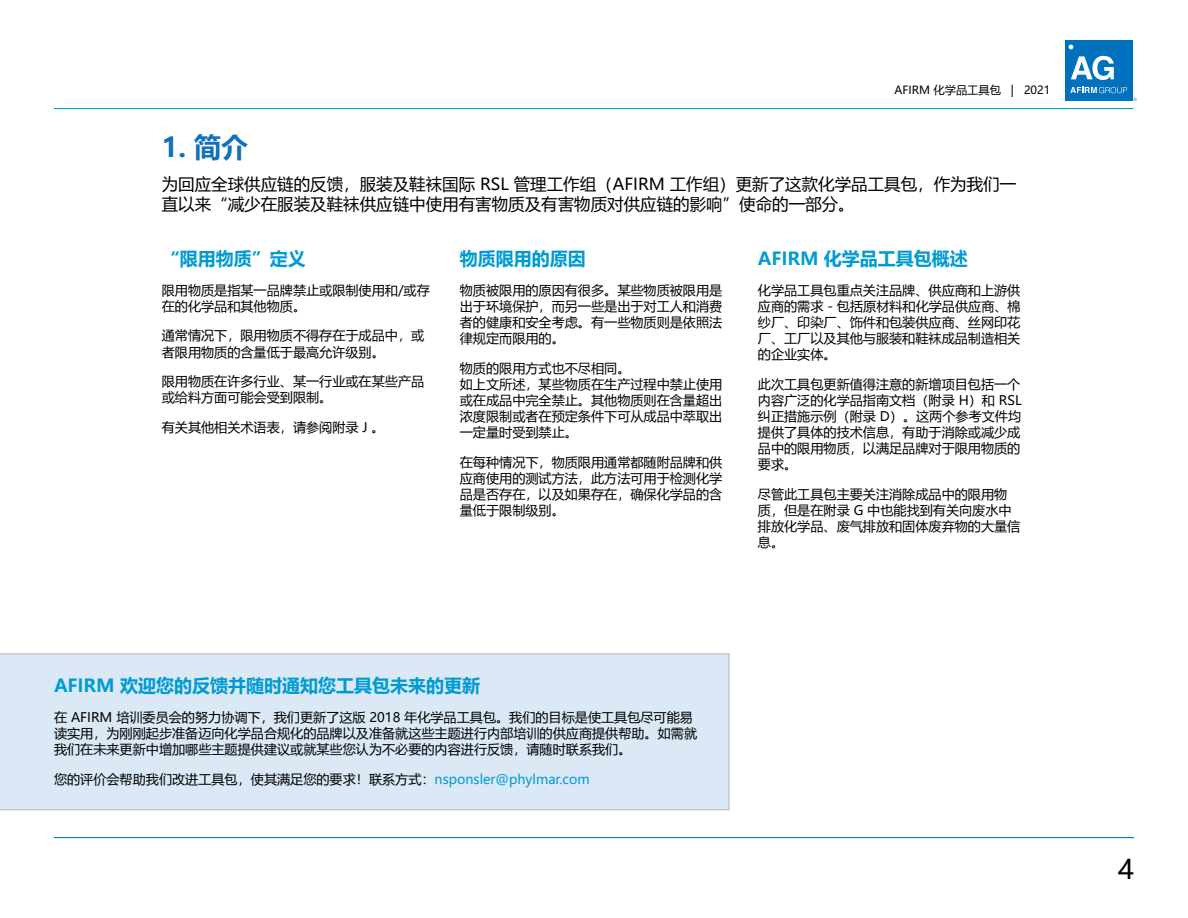
<style>
.page{position:relative;width:1188px;height:918px;background:#fff}
.page>*{position:absolute;margin:0;border:0;box-sizing:border-box;transform-origin:0 0}
.t1{font:700 27px "Microsoft Ya Hei";color:#1071b9}
.t2{font:27px "Microsoft Ya Hei";color:#000}
.t3{font:700 18px "Microsoft Ya Hei";color:#009bd2}
.t4{font:16.5px/19.8px "Microsoft Ya Hei";color:#000}
.t5{font:13.2px/16.2px "Microsoft Ya Hei";color:#000}
.t6{font:11.25px "Microsoft Ya Hei";color:#000}
.s1{color:#009bd2}
</style>
<div class="page">
<div style="left:1065px;top:40px;width:67px;height:61px;background:#0071bd"></div>
<svg style="left:1069px;top:45px;width:4px;height:4px"></svg>
<svg style="left:1071px;top:56px;width:43px;height:24px"></svg>
<svg style="left:1070px;top:87px;width:57px;height:6px"></svg>
<hr style="left:54px;top:837px;width:1080px;height:1px;background:#007dc5">
<hr style="left:54px;top:108px;width:1079px;height:1px;background:#009bd2">
<div style="left:0;top:654px;width:729px;height:156px;background:#dbe9f6"></div>
<p class="t6" style="left:895px;top:82px;width:157px">AFIRM 化学品工具包 | 2021</p>
<h1 class="t1" style="left:162px;top:128px;width:88px">1. 简介</h1>
<p class="t4" style="left:162px;top:174px;width:856px">为回应全球供应链的反馈，服装及鞋袜国际 RSL 管理工作组（AFIRM 工作组）更新了这款化学品工具包，作为我们一直以来“减少在服装及鞋袜供应链中使用有害物质及有害物质对供应链的影响”使命的一部分。</p>
<h2 class="t3" style="left:162px;top:246px;width:145px">“限用物质”定义</h2>
<p class="t5" style="left:162px;top:281px;width:270px">限用物质是指某一品牌禁止或限制使用和/或存在的化学品和其他物质。</p>
<p class="t5" style="left:162px;top:327px;width:264px">通常情况下，限用物质不得存在于成品中，或者限用物质的含量低于最高允许级别。</p>
<p class="t5" style="left:162px;top:373px;width:264px">限用物质在许多行业、某一行业或在某些产品或给料方面可能会受到限制。</p>
<p class="t5" style="left:162px;top:419px;width:224px">有关其他相关术语表，请参阅附录 J 。</p>
<h2 class="t3" style="left:758px;top:246px;width:212px">AFIRM 化学品工具包概述</h2>
<p class="t5" style="left:758px;top:281px;width:264px;text-align:justify">化学品工具包重点关注品牌、供应商和上游供应商的需求 - 包括原材料和化学品供应商、棉纱厂、印染厂、饰件和包装供应商、丝网印花厂、工厂以及其他与服装和鞋袜成品制造相关的企业实体。</p>
<p class="t5" style="left:758px;top:376px;width:265px;text-align:justify">此次工具包更新值得注意的新增项目包括一个内容广泛的化学品指南文档（附录 H）和 RSL纠正措施示例（附录 D）。这两个参考文件均提供了具体的技术信息，有助于消除或减少成品中的限用物质，以满足品牌对于限用物质的要求。</p>
<p class="t5" style="left:758px;top:486px;width:264px">尽管此工具包主要关注消除成品中的限用物质，但是在附录 G 中也能找到有关向废水中排放化学品、废气排放和固体废弃物的大量信息。</p>
<h2 class="t3" style="left:460px;top:246px;width:127px">物质限用的原因</h2>
<p class="t5" style="left:460px;top:281px;width:264px;text-align:justify">物质被限用的原因有很多。某些物质被限用是出于环境保护，而另一些是出于对工人和消费者的健康和安全考虑。有一些物质则是依照法律规定而限用的。</p>
<p class="t5" style="left:460px;top:359px;width:264px">物质的限用方式也不尽相同。<br>如上文所述，某些物质在生产过程中禁止使用或在成品中完全禁止。其他物质则在含量超出浓度限制或者在预定条件下可从成品中萃取出一定量时受到禁止。</p>
<p class="t5" style="left:460px;top:454px;width:264px;text-align:justify">在每种情况下，物质限用通常都随附品牌和供应商使用的测试方法，此方法可用于检测化学品是否存在，以及如果存在，确保化学品的含量低于限制级别。</p>
<h2 class="t3" style="left:54px;top:673px;width:428px">AFIRM 欢迎您的反馈并随时通知您工具包未来的更新</h2>
<p class="t5" style="left:54px;top:709px;width:645px">在 AFIRM 培训委员会的努力协调下，我们更新了这版 2018 年化学品工具包。我们的目标是使工具包尽可能易读实用，为刚刚起步准备迈向化学品合规化的品牌以及准备就这些主题进行内部培训的供应商提供帮助。如需就我们在未来更新中增加哪些主题提供建议或就某些您认为不必要的内容进行反馈，请随时联系我们。</p>
<p class="t5" style="left:54px;top:771px;width:537px">您的评价会帮助我们改进工具包，使其满足您的要求！联系方式：<span class="s1">nsponsler@phylmar.com</span></p>
<h1 class="t2" style="left:1118px;top:851px;width:17px">4</h1>
</div>
